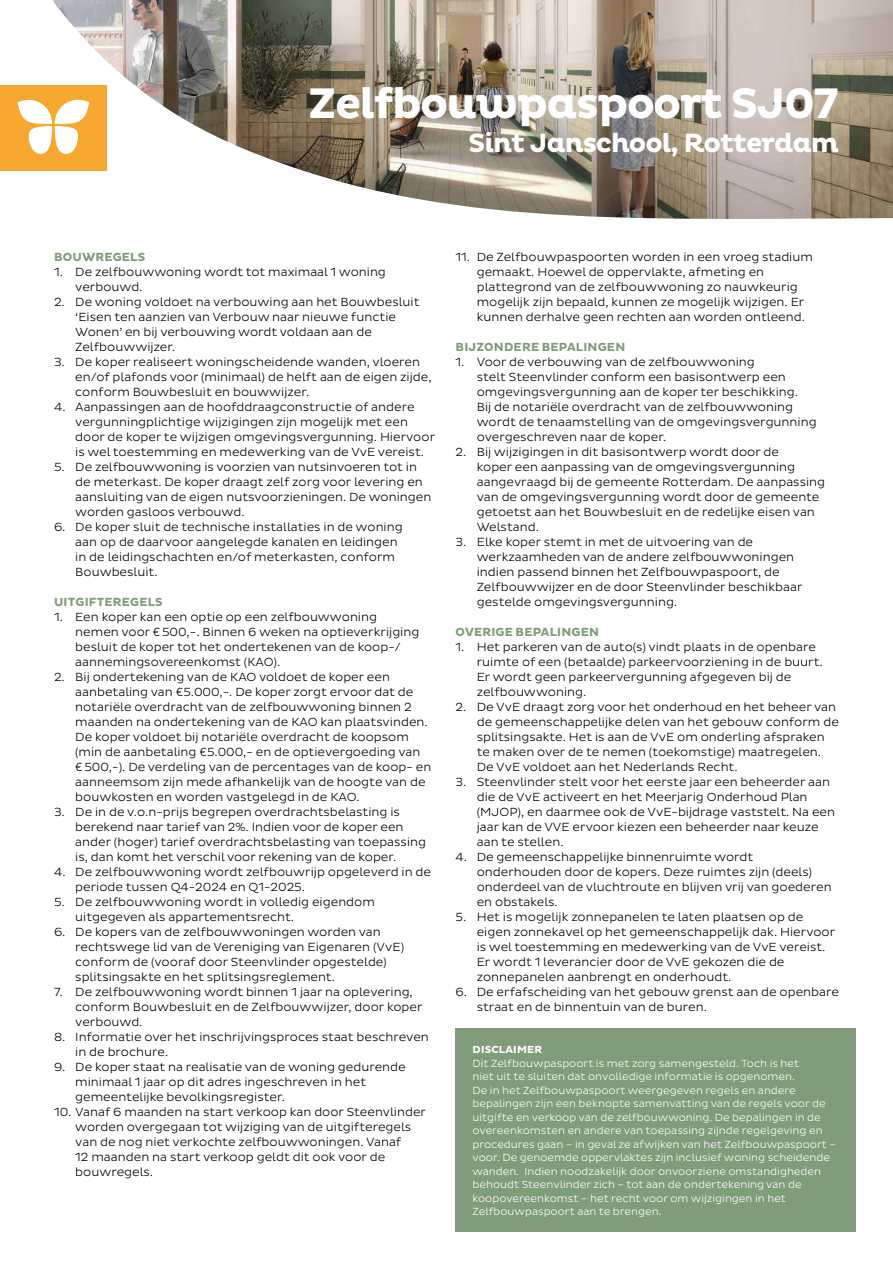
<style>
.page{position:relative;width:893px;height:1263px;background:#fff}
.page>*{position:absolute;margin:0;border:0;box-sizing:border-box;transform-origin:0 0}
.t1{font:700 43.5px "Pluto";letter-spacing:-.04em;color:#fff}
.t2{font:700 27px "Pluto";letter-spacing:-.04em;color:#fff}
.t3{font:300 12px/15px "Pluto Sans";color:#000}
.t4{font:700 12px "Pluto Sans";letter-spacing:.015em;color:#819c7a}
.t5{font:300 10.5px/13.5px "Pluto Sans";color:#fff}
.t6{font:700 10.5px "Pluto Sans";letter-spacing:.015em;color:#fff}
</style>
<div class="page">
<img style="left:52px;top:0;width:841px;height:219px">
<div style="left:0;top:85px;width:107px;height:85px;background:#f7a830"></div>
<svg style="left:17px;top:99px;width:72px;height:55px"></svg>
<div style="left:455px;top:1028px;width:401px;height:204px;background:#819c7a"></div>
<h1 class="t1" style="left:308px;top:78px;width:533px">Zelfbouwpaspoort SJ07</h1>
<h2 class="t2" style="left:468px;top:128px;width:372px">Sint Janschool, Rotterdam</h2>
<p class="t4" style="left:54px;top:250px;width:93px">BOUWREGELS</p>
<p class="t3" style="left:75px;top:265px;width:312px;text-indent:-21px">1. De zelfbouwwoning wordt tot maximaal 1 woning verbouwd.</p>
<p class="t3" style="left:75px;top:295px;width:346px;text-indent:-21px">2. De woning voldoet na verbouwing aan het Bouwbesluit ‘Eisen ten aanzien van Verbouw naar nieuwe functie Wonen’ en bij verbouwing wordt voldaan aan de Zelfbouwwijzer.</p>
<p class="t3" style="left:75px;top:355px;width:358px;text-indent:-21px">3. De koper realiseert woningscheidende wanden, vloeren en/of plafonds voor (minimaal) de helft aan de eigen zijde, conform Bouwbesluit en bouwwijzer.</p>
<p class="t3" style="left:75px;top:400px;width:361px;text-indent:-21px">4. Aanpassingen aan de hoofddraagconstructie of andere vergunningplichtige wijzigingen zijn mogelijk met een door de koper te wijzigen omgevingsvergunning. Hiervoor is wel toestemming en medewerking van de VvE vereist.</p>
<p class="t3" style="left:75px;top:460px;width:358px;text-indent:-21px">5. De zelfbouwwoning is voorzien van nutsinvoeren tot in de meterkast. De koper draagt zelf zorg voor levering en aansluiting van de eigen nutsvoorzieningen. De woningen worden gasloos verbouwd.</p>
<p class="t3" style="left:75px;top:520px;width:329px;text-indent:-21px">6. De koper sluit de technische installaties in de woning aan op de daarvoor aangelegde kanalen en leidingen in de leidingschachten en/of meterkasten, conform Bouwbesluit.</p>
<p class="t4" style="left:54px;top:595px;width:110px">UITGIFTEREGELS</p>
<p class="t3" style="left:75px;top:610px;width:346px;text-indent:-21px">1. Een koper kan een optie op een zelfbouwwoning nemen voor €500,-. Binnen 6 weken na optieverkrijging besluit de koper tot het ondertekenen van de koop-/ aannemingsovereenkomst (KAO).</p>
<p class="t3" style="left:75px;top:670px;width:358px;text-indent:-21px">2. Bij ondertekening van de KAO voldoet de koper een aanbetaling van €5.000,-. De koper zorgt ervoor dat de notariële overdracht van de zelfbouwwoning binnen 2 maanden na ondertekening van de KAO kan plaatsvinden.<br>De koper voldoet bij notariële overdracht de koopsom (min de aanbetaling €5.000,- en de optievergoeding van €500,-). De verdeling van de percentages van de koop- en aanneemsom zijn mede afhankelijk van de hoogte van de bouwkosten en worden vastgelegd in de KAO.</p>
<p class="t3" style="left:75px;top:805px;width:352px;text-indent:-21px">3. De in de v.o.n-prijs begrepen overdrachtsbelasting is berekend naar tarief van 2%. Indien voor de koper een ander (hoger) tarief overdrachtsbelasting van toepassing is, dan komt het verschil voor rekening van de koper.</p>
<p class="t3" style="left:75px;top:865px;width:357px;text-indent:-21px">4. De zelfbouwwoning wordt zelfbouwrijp opgeleverd in de periode tussen Q4-2024 en Q1-2025.</p>
<p class="t3" style="left:75px;top:895px;width:301px;text-indent:-21px">5. De zelfbouwwoning wordt in volledig eigendom uitgegeven als appartementsrecht.</p>
<p class="t3" style="left:75px;top:925px;width:330px;text-indent:-21px">6. De kopers van de zelfbouwwoningen worden van rechtswege lid van de Vereniging van Eigenaren (VvE) conform de (vooraf door Steenvlinder opgestelde) splitsingsakte en het splitsingsreglement.</p>
<p class="t3" style="left:75px;top:985px;width:349px;text-indent:-21px">7. De zelfbouwwoning wordt binnen 1 jaar na oplevering, conform Bouwbesluit en de Zelfbouwwijzer, door koper verbouwd.</p>
<p class="t3" style="left:75px;top:1030px;width:355px;text-indent:-21px">8. Informatie over het inschrijvingsproces staat beschreven in de brochure.</p>
<p class="t3" style="left:75px;top:1060px;width:332px;text-indent:-21px">9. De koper staat na realisatie van de woning gedurende minimaal 1 jaar op dit adres ingeschreven in het gemeentelijke bevolkingsregister.</p>
<p class="t3" style="left:75px;top:1105px;width:352px;text-indent:-21px">10. Vanaf 6 maanden na start verkoop kan door Steenvlinder worden overgegaan tot wijziging van de uitgifteregels van de nog niet verkochte zelfbouwwoningen. Vanaf<br>12 maanden na start verkoop geldt dit ook voor de bouwregels.</p>
<p class="t3" style="left:477px;top:250px;width:338px;text-indent:-21px">11. De Zelfbouwpaspoorten worden in een vroeg stadium gemaakt. Hoewel de oppervlakte, afmeting en plattegrond van de zelfbouwwoning zo nauwkeurig mogelijk zijn bepaald, kunnen ze mogelijk wijzigen. Er kunnen derhalve geen rechten aan worden ontleend.</p>
<p class="t4" style="left:456px;top:340px;width:171px">BIJZONDERE BEPALINGEN</p>
<p class="t3" style="left:477px;top:355px;width:341px;text-indent:-21px">1. Voor de verbouwing van de zelfbouwwoning<br>stelt Steenvlinder conform een basisontwerp een omgevingsvergunning aan de koper ter beschikking.<br>Bij de notariële overdracht van de zelfbouwwoning wordt de tenaamstelling van de omgevingsvergunning overgeschreven naar de koper.</p>
<p class="t3" style="left:477px;top:445px;width:350px;text-indent:-21px">2. Bij wijzigingen in dit basisontwerp wordt door de<br>koper een aanpassing van de omgevingsvergunning aangevraagd bij de gemeente Rotterdam. De aanpassing van de omgevingsvergunning wordt door de gemeente getoetst aan het Bouwbesluit en de redelijke eisen van Welstand.</p>
<p class="t3" style="left:477px;top:535px;width:327px;text-indent:-21px">3. Elke koper stemt in met de uitvoering van de werkzaamheden van de andere zelfbouwwoningen indien passend binnen het Zelfbouwpaspoort, de Zelfbouwwijzer en de door Steenvlinder beschikbaar gestelde omgevingsvergunning.</p>
<p class="t4" style="left:456px;top:625px;width:145px">OVERIGE BEPALINGEN</p>
<p class="t3" style="left:477px;top:640px;width:348px;text-indent:-21px">1. Het parkeren van de auto(s) vindt plaats in de openbare ruimte of een (betaalde) parkeervoorziening in de buurt.<br>Er wordt geen parkeervergunning afgegeven bij de zelfbouwwoning.</p>
<p class="t3" style="left:477px;top:700px;width:364px;text-indent:-21px">2. De VvE draagt zorg voor het onderhoud en het beheer van de gemeenschappelijke delen van het gebouw conform de splitsingsakte. Het is aan de VvE om onderling afspraken te maken over de te nemen (toekomstige) maatregelen.<br>De VvE voldoet aan het Nederlands Recht.</p>
<p class="t3" style="left:477px;top:775px;width:360px;text-indent:-21px">3. Steenvlinder stelt voor het eerste jaar een beheerder aan die de VvE activeert en het Meerjarig Onderhoud Plan (MJOP), en daarmee ook de VvE-bijdrage vaststelt. Na een jaar kan de VVE ervoor kiezen een beheerder naar keuze aan te stellen.</p>
<p class="t3" style="left:477px;top:850px;width:356px;text-indent:-21px">4. De gemeenschappelijke binnenruimte wordt onderhouden door de kopers. Deze ruimtes zijn (deels) onderdeel van de vluchtroute en blijven vrij van goederen en obstakels.</p>
<p class="t3" style="left:477px;top:910px;width:360px;text-indent:-21px">5. Het is mogelijk zonnepanelen te laten plaatsen op de eigen zonnekavel op het gemeenschappelijk dak. Hiervoor is wel toestemming en medewerking van de VvE vereist.<br>Er wordt 1 leverancier door de VvE gekozen die de zonnepanelen aanbrengt en onderhoudt.</p>
<p class="t3" style="left:477px;top:985px;width:364px;text-indent:-21px">6. De erfafscheiding van het gebouw grenst aan de openbare straat en de binnentuin van de buren.</p>
<p class="t6" style="left:473px;top:1044px;width:71px">DISCLAIMER</p>
<p class="t5" style="left:472px;top:1056px;width:365px">Dit Zelfbouwpaspoort is met zorg samengesteld. Toch is het<br>niet uit te sluiten dat onvolledige informatie is opgenomen.<br>De in het Zelfbouwpaspoort weergegeven regels en andere bepalingen zijn een beknopte samenvatting van de regels voor de uitgifte en verkoop van de zelfbouwwoning. De bepalingen in de overeenkomsten en andere van toepassing zijnde regelgeving en procedures gaan – in geval ze afwijken van het Zelfbouwpaspoort – voor. De genoemde oppervlaktes zijn inclusief woning scheidende wanden. Indien noodzakelijk door onvoorziene omstandigheden behoudt Steenvlinder zich – tot aan de ondertekening van de koopovereenkomst – het recht voor om wijzigingen in het Zelfbouwpaspoort aan te brengen.</p>
</div>
